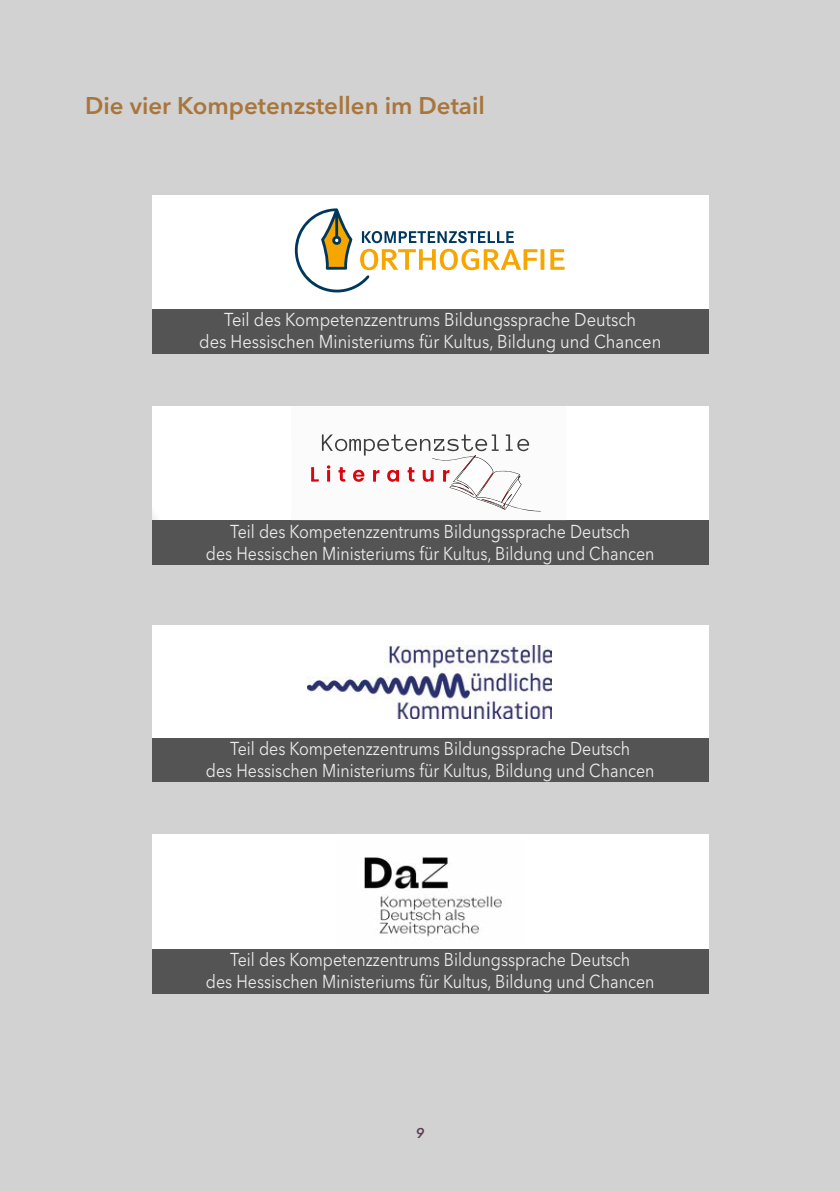
<style>
.page{position:relative;width:840px;height:1191px;background:#fff}
.page>*{position:absolute;margin:0;border:0;box-sizing:border-box;transform-origin:0 0}
.id977{font:600 24px "Avenir Next LT Pro";color:#a8763d}
.t1{font:18.6px/22px "Avenir Next LT Pro";color:#fff;text-align:center;scale:.86 1}
.t2{font:18.6px/22px "Avenir Next LT Pro";color:#fff;text-align:center;scale:.89 1}
.t3{font:italic 600 14px "Avenir Next LT Pro";color:#71486a}
</style>
<div class="page">
<div style="left:0;top:0;width:839px;height:1191px;background:#d2d2d2"></div>
<div style="left:152px;top:834px;width:556px;height:115px;background:#fff"></div>
<img style="left:363px;top:857px;width:142px;height:82px">
<div style="left:152px;top:949px;width:556px;height:44px;background:#545454"></div>
<div style="left:152px;top:737px;width:556px;height:45px;background:#545454"></div>
<div style="left:152px;top:625px;width:556px;height:112px;background:#fff"></div>
<img style="left:307px;top:645px;width:244px;height:73px">
<div style="left:152px;top:406px;width:556px;height:114px;background:#fff"></div>
<svg style="left:311px;top:434px;width:230px;height:78px"></svg>
<div style="left:336px;top:440px;width:9px;height:10px;background:#fefefe;border-radius:50%"></div>
<div style="left:152px;top:520px;width:556px;height:45px;background:#545454"></div>
<div style="left:152px;top:309px;width:556px;height:45px;background:#545454"></div>
<div style="left:152px;top:195px;width:556px;height:114px;background:#fff"></div>
<svg style="left:295px;top:208px;width:269px;height:84px"></svg>
<h2 class="id977" style="left:85px;top:91px;width:401px">Die vier Kompetenzstellen im Detail</h2>
<p class="t2" style="left:199px;top:309px;width:520px">Teil des Kompetenzzentrums Bildungssprache Deutsch<br>des Hessischen Ministeriums für Kultus, Bildung und Chancen</p>
<p class="t1" style="left:206px;top:520px;width:523px">Teil des Kompetenzzentrums Bildungssprache Deutsch<br>des Hessischen Ministeriums für Kultus, Bildung und Chancen</p>
<p class="t1" style="left:206px;top:737px;width:523px">Teil des Kompetenzzentrums Bildungssprache Deutsch<br>des Hessischen Ministeriums für Kultus, Bildung und Chancen</p>
<p class="t1" style="left:206px;top:948px;width:523px">Teil des Kompetenzzentrums Bildungssprache Deutsch<br>des Hessischen Ministeriums für Kultus, Bildung und Chancen</p>
<p class="t3" style="left:415px;top:1124px;width:10px">9</p>
</div>
